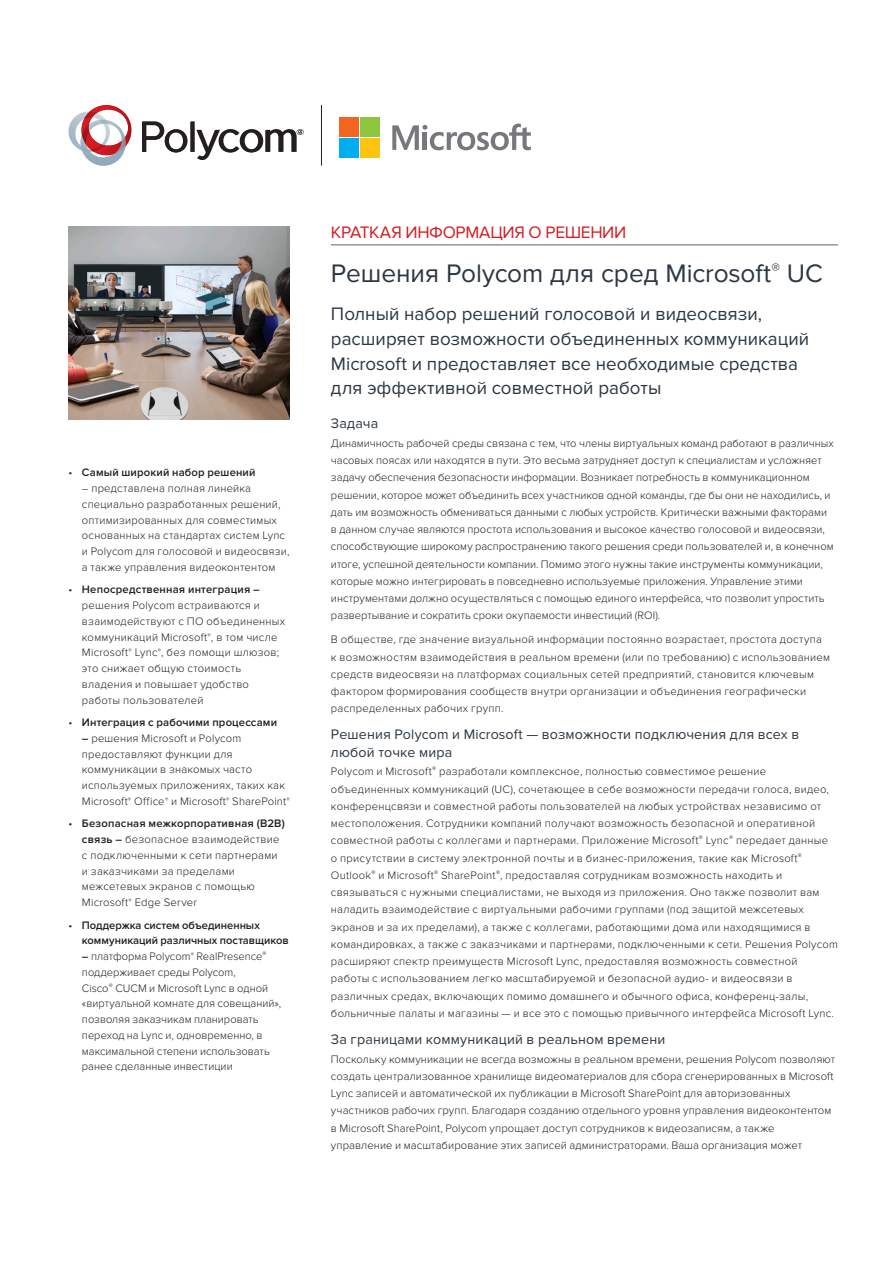
<style>
.page{position:relative;width:893px;height:1263px;background:#fff}
.page>*{position:absolute;margin:0;border:0;box-sizing:border-box;transform-origin:0 0}
.SB_-_Title{font:26.25px "Proxima Nova";letter-spacing:-.005em;color:#2c3742}
.SB_-_Subtitle{font:18.75px/24.8px "Proxima Nova";color:#2c3742}
.t1{font:17.25px "Proxima Nova";letter-spacing:-.02em;color:#d41b21}
.SB_-_Subhead_Level_1{font:14.25px/17.2px "Proxima Nova";letter-spacing:.015em;color:#2c3742}
.Body_Copy_Text{font:300 11.25px/17.2px "Proxima Nova";letter-spacing:.015em;color:#231f20}
.t2{font:600 11.25px/15.8px "Proxima Nova";letter-spacing:.005em;color:#231f20}
.s1{font-weight:300}
.s2{font-weight:600}
</style>
<div class="page">
<hr style="left:331px;top:245px;width:507px;height:1px;background:#636366">
<hr style="left:190px;top:122px;width:4px;height:30px;background:#615f5f">
<svg style="left:68px;top:105px;width:63px;height:61px"></svg>
<svg style="left:142px;top:121px;width:46px;height:31px"></svg>
<svg style="left:191px;top:121px;width:4px;height:31px"></svg>
<svg style="left:196px;top:129px;width:108px;height:31px"></svg>
<hr style="left:321px;top:105px;width:1px;height:61px;background:#231f20">
<svg style="left:392px;top:124px;width:139px;height:26px"></svg>
<div style="left:339px;top:117px;width:20px;height:20px;background:#f36421"></div>
<div style="left:361px;top:117px;width:19px;height:20px;background:#8bc63e"></div>
<div style="left:339px;top:139px;width:20px;height:19px;background:#00aeef"></div>
<div style="left:361px;top:139px;width:19px;height:19px;background:#fec210"></div>
<img style="left:68px;top:226px;width:222px;height:194px">
<p class="t2" style="left:68px;top:465px;width:189px"><span class="s1">•</span> Самый широкий набор решений</p>
<p class="Body_Copy_Text" style="left:82px;top:481px;width:209px;line-height:15.8px">– представлена полная линейка специально разработанных решений, оптимизированных для совместимых основанных на стандартах систем Lync и Polycom для голосовой и видеосвязи, а также управления видеоконтентом</p>
<p class="Body_Copy_Text" style="left:82px;top:582px;width:205px;line-height:15.8px;text-indent:-14px">• <span class="s2">Непосредственная интеграция – </span>решения Polycom встраиваются и взаимодействуют с ПО объединенных коммуникаций Microsoft<sup>®</sup>, в том числе<br>Microsoft<sup>®</sup> Lync<sup>®</sup>, без помощи шлюзов; это снижает общую стоимость владения и повышает удобство работы пользователей</p>
<p class="t2" style="left:68px;top:715px;width:210px"><span class="s1">•</span> Интеграция с рабочими процессами</p>
<p class="Body_Copy_Text" style="left:82px;top:730px;width:209px;line-height:15.8px"><span class="s2">–</span> решения Microsoft и Polycom предоставляют функции для коммуникации в знакомых часто используемых приложениях, таких как Microsoft<sup>®</sup> Office<sup>®</sup> и Microsoft<sup>®</sup> SharePoint<sup>®</sup></p>
<p class="Body_Copy_Text" style="left:82px;top:816px;width:204px;line-height:15.8px;text-indent:-14px">• <span class="s2">Безопасная межкорпоративная (B2B) связь –</span> безопасное взаимодействие с подключенными к сети партнерами и заказчиками за пределами межсетевых экранов с помощью<br>Microsoft<sup>®</sup> Edge Server</p>
<p class="t2" style="left:82px;top:917px;width:208px;text-indent:-14px"><span class="s1">•</span> Поддержка систем объединенных коммуникаций различных поставщиков</p>
<p class="Body_Copy_Text" style="left:82px;top:949px;width:201px;line-height:15.8px"><span class="s2">–</span> платформа Polycom<sup>®</sup> RealPresence<sup>® </sup>поддерживает среды Polycom,<br>Cisco<sup>®</sup> CUCM и Microsoft Lync в одной «виртуальной комнате для совещаний», позволяя заказчикам планировать переход на Lync и, одновременно, в максимальной степени использовать ранее сделанные инвестиции</p>
<h3 class="t1" style="left:331px;top:222px;width:297px">КРАТКАЯ ИНФОРМАЦИЯ О РЕШЕНИИ</h3>
<p class="SB_-_Title" style="left:331px;top:258px;width:493px">Решения Polycom для сред Microsoft<sup>®</sup> UC</p>
<p class="SB_-_Subtitle" style="left:331px;top:302px;width:480px">Полный набор решений голосовой и видеосвязи, расширяет возможности объединенных коммуникаций Microsoft и предоставляет все необходимые средства для эффективной совместной работы</p>
<p class="SB_-_Subhead_Level_1" style="left:331px;top:415px;width:49px">Задача</p>
<p class="Body_Copy_Text" style="left:331px;top:434px;width:504px">Динамичность рабочей среды связана с тем, что члены виртуальных команд работают в различных часовых поясах или находятся в пути. Это весьма затрудняет доступ к специалистам и усложняет задачу обеспечения безопасности информации. Возникает потребность в коммуникационном решении, которое может объединить всех участников одной команды, где бы они не находились, и дать им возможность обмениваться данными с любых устройств. Критически важными факторами в данном случае являются простота использования и высокое качество голосовой и видеосвязи, способствующие широкому распространению такого решения среди пользователей и, в конечном итоге, успешной деятельности компании. Помимо этого нужны такие инструменты коммуникации, которые можно интегрировать в повседневно используемые приложения. Управление этими инструментами должно осуществляться с помощью единого интерфейса, что позволит упростить развертывание и сократить сроки окупаемости инвестиций (ROI).</p>
<p class="Body_Copy_Text" style="left:331px;top:631px;width:501px">В обществе, где значение визуальной информации постоянно возрастает, простота доступа к возможностям взаимодействия в реальном времени (или по требованию) с использованием средств видеосвязи на платформах социальных сетей предприятий, становится ключевым фактором формирования сообществ внутри организации и объединения географически распределенных рабочих групп.</p>
<p class="SB_-_Subhead_Level_1" style="left:331px;top:726px;width:470px">Решения Polycom и Microsoft — возможности подключения для всех в любой точке мира</p>
<p class="Body_Copy_Text" style="left:331px;top:763px;width:508px">Polycom и Microsoft<sup>®</sup> разработали комплексное, полностью совместимое решение объединенных коммуникаций (UC), сочетающее в себе возможности передачи голоса, видео, конференцсвязи и совместной работы пользователей на любых устройствах независимо от местоположения. Сотрудники компаний получают возможность безопасной и оперативной совместной работы с коллегами и партнерами. Приложение Microsoft<sup>®</sup> Lync<sup>®</sup> передает данные<br>о присутствии в систему электронной почты и в бизнес-приложения, такие как Microsoft<sup>® </sup>Outlook<sup>®</sup> и Microsoft<sup>®</sup> SharePoint<sup>®</sup>, предоставляя сотрудникам возможность находить и связываться с нужными специалистами, не выходя из приложения. Оно также позволит вам наладить взаимодействие с виртуальными рабочими группами (под защитой межсетевых экранов и за их пределами), а также с коллегами, работающими дома или находящимися в командировках, а также с заказчиками и партнерами, подключенными к сети. Решения Polycom расширяют спектр преимуществ Microsoft Lync, предоставляя возможность совместной работы с использованием легко масштабируемой и безопасной аудио- и видеосвязи в различных средах, включающих помимо домашнего и обычного офиса, конференц-залы, больничные палаты и магазины — и все это с помощью привычного интерфейса Microsoft Lync.</p>
<p class="SB_-_Subhead_Level_1" style="left:331px;top:1031px;width:336px">За границами коммуникаций в реальном времени</p>
<p class="Body_Copy_Text" style="left:331px;top:1050px;width:506px">Поскольку коммуникации не всегда возможны в реальном времени, решения Polycom позволяют создать централизованное хранилище видеоматериалов для сбора сгенерированных в Microsoft Lync записей и автоматической их публикации в Microsoft SharePoint для авторизованных участников рабочих групп. Благодаря созданию отдельного уровня управления видеоконтентом в Microsoft SharePoint, Polycom упрощает доступ сотрудников к видеозаписям, а также управление и масштабирование этих записей администраторами. Ваша организация может</p>
</div>
